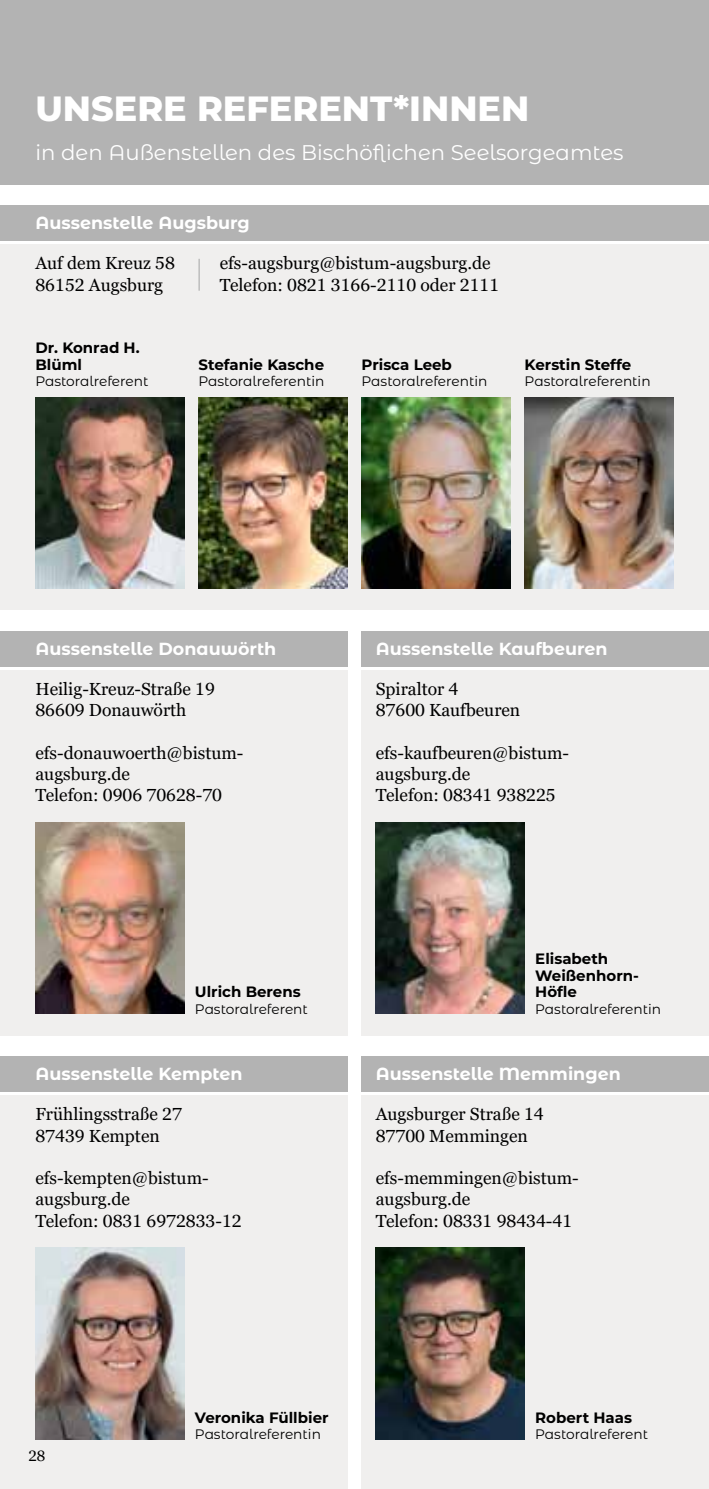
<style>
.page{position:relative;width:709px;height:1489px;background:#fff}
.page>*{position:absolute;margin:0;border:0;box-sizing:border-box;transform-origin:0 0}
.t1{font:800 35px "Montserrat";color:#fff}
.t2{font:21.25px "Montserrat Alternates";color:#fff}
.t3{font:17.5px/21.2px "Georgia Pro";color:#000}
.t4{font:700 17.5px "Montserrat Alternates";color:#fff}
.t5{font:700 15px/16.5px "Montserrat";color:#000}
.t6{font:15px "Georgia Pro";color:#000}
.t7{font:13.75px "Montserrat Alternates";color:#000}
</style>
<div class="page">
<div style="left:0;top:0;width:709px;height:184px;background:#b3b3b3"></div>
<div style="left:0;top:244px;width:709px;height:365px;background:#f0efee"></div>
<div style="left:0;top:670px;width:347px;height:365px;background:#f0efee"></div>
<div style="left:0;top:1095px;width:347px;height:393px;background:#f0efee"></div>
<div style="left:361px;top:670px;width:348px;height:365px;background:#f0efee"></div>
<div style="left:361px;top:1095px;width:348px;height:393px;background:#f0efee"></div>
<div style="left:0;top:206px;width:709px;height:35px;background:#b3b3b3"></div>
<div style="left:0;top:631px;width:347px;height:35px;background:#b3b3b3"></div>
<div style="left:0;top:1056px;width:347px;height:35px;background:#b3b3b3"></div>
<div style="left:361px;top:631px;width:348px;height:35px;background:#b3b3b3"></div>
<div style="left:361px;top:1056px;width:348px;height:35px;background:#b3b3b3"></div>
<img style="left:35px;top:397px;width:149px;height:191px">
<img style="left:376px;top:822px;width:148px;height:191px">
<img style="left:35px;top:1247px;width:149px;height:192px">
<img style="left:376px;top:1247px;width:148px;height:192px">
<img style="left:35px;top:822px;width:149px;height:191px">
<img style="left:198px;top:397px;width:149px;height:191px">
<img style="left:361px;top:397px;width:149px;height:191px">
<img style="left:524px;top:397px;width:149px;height:191px">
<hr style="left:708px;top:397px;width:1px;height:35px;background:#b3b3b3">
<hr style="left:198px;top:259px;width:2px;height:32px;background:#b3b3b3">
<h1 class="t1" style="left:35px;top:82px;width:495px">UNSERE REFERENT*INNEN</h1>
<p class="t2" style="left:35px;top:138px;width:589px">in den Außenstellen des Bischöflichen Seelsorgeamtes</p>
<p class="t4" style="left:35px;top:210px;width:216px">Aussenstelle Augsburg</p>
<p class="t3" style="left:35px;top:253px;width:141px">Auf dem Kreuz 58<br>86152 Augsburg</p>
<p class="t5" style="left:35px;top:339px;width:106px">Dr. Konrad H.<br>Blüml</p>
<p class="t7" style="left:35px;top:372px;width:114px">Pastoralreferent</p>
<p class="t3" style="left:220px;top:253px;width:281px">efs-augsburg@bistum-augsburg.de<br>Telefon: 0821 3166-2110 oder 2111</p>
<p class="t5" style="left:198px;top:355px;width:127px">Stefanie Kasche</p>
<p class="t7" style="left:198px;top:372px;width:127px">Pastoralreferentin</p>
<p class="t5" style="left:361px;top:355px;width:92px">Prisca Leeb</p>
<p class="t7" style="left:361px;top:372px;width:127px">Pastoralreferentin</p>
<p class="t5" style="left:524px;top:355px;width:108px">Kerstin Steffe</p>
<p class="t7" style="left:524px;top:372px;width:127px">Pastoralreferentin</p>
<p class="t4" style="left:35px;top:636px;width:242px">Aussenstelle Donauwörth</p>
<p class="t4" style="left:376px;top:636px;width:233px">Aussenstelle Kaufbeuren</p>
<p class="t3" style="left:35px;top:679px;width:181px">Heilig-Kreuz-Straße 19<br>86609 Donauwörth</p>
<p class="t3" style="left:35px;top:742px;width:209px">efs-donauwoerth@bistum&shy;augsburg.de<br>Telefon: 0906 70628-70</p>
<p class="t3" style="left:376px;top:678px;width:146px">Spiraltor 4<br>87600 Kaufbeuren</p>
<p class="t3" style="left:376px;top:742px;width:195px">efs-kaufbeuren@bistum&shy;augsburg.de<br>Telefon: 08341 938225</p>
<p class="t5" style="left:195px;top:983px;width:107px">Ulrich Berens</p>
<p class="t7" style="left:195px;top:999px;width:114px">Pastoralreferent</p>
<p class="t5" style="left:535px;top:950px;width:105px">Elisabeth<br>Weißenhorn-<br>Höfle</p>
<p class="t7" style="left:535px;top:999px;width:127px">Pastoralreferentin</p>
<p class="t4" style="left:35px;top:1061px;width:209px">Aussenstelle Kempten</p>
<p class="t4" style="left:376px;top:1061px;width:246px">Aussenstelle Memmingen</p>
<p class="t3" style="left:35px;top:1104px;width:148px">Frühlingsstraße 27<br>87439 Kempten</p>
<p class="t3" style="left:35px;top:1167px;width:208px">efs-kempten@bistum&shy;augsburg.de<br>Telefon: 0831 6972833-12</p>
<p class="t3" style="left:376px;top:1104px;width:169px">Augsburger Straße 14<br>87700 Memmingen</p>
<p class="t3" style="left:376px;top:1167px;width:204px">efs-memmingen@bistum&shy;augsburg.de<br>Telefon: 08331 98434-41</p>
<p class="t6" style="left:28px;top:1446px;width:18px">28</p>
<p class="t5" style="left:195px;top:1408px;width:135px">Veronika Füllbier</p>
<p class="t7" style="left:195px;top:1424px;width:127px">Pastoralreferentin</p>
<p class="t5" style="left:535px;top:1408px;width:98px">Robert Haas</p>
<p class="t7" style="left:535px;top:1424px;width:114px">Pastoralreferent</p>
</div>
